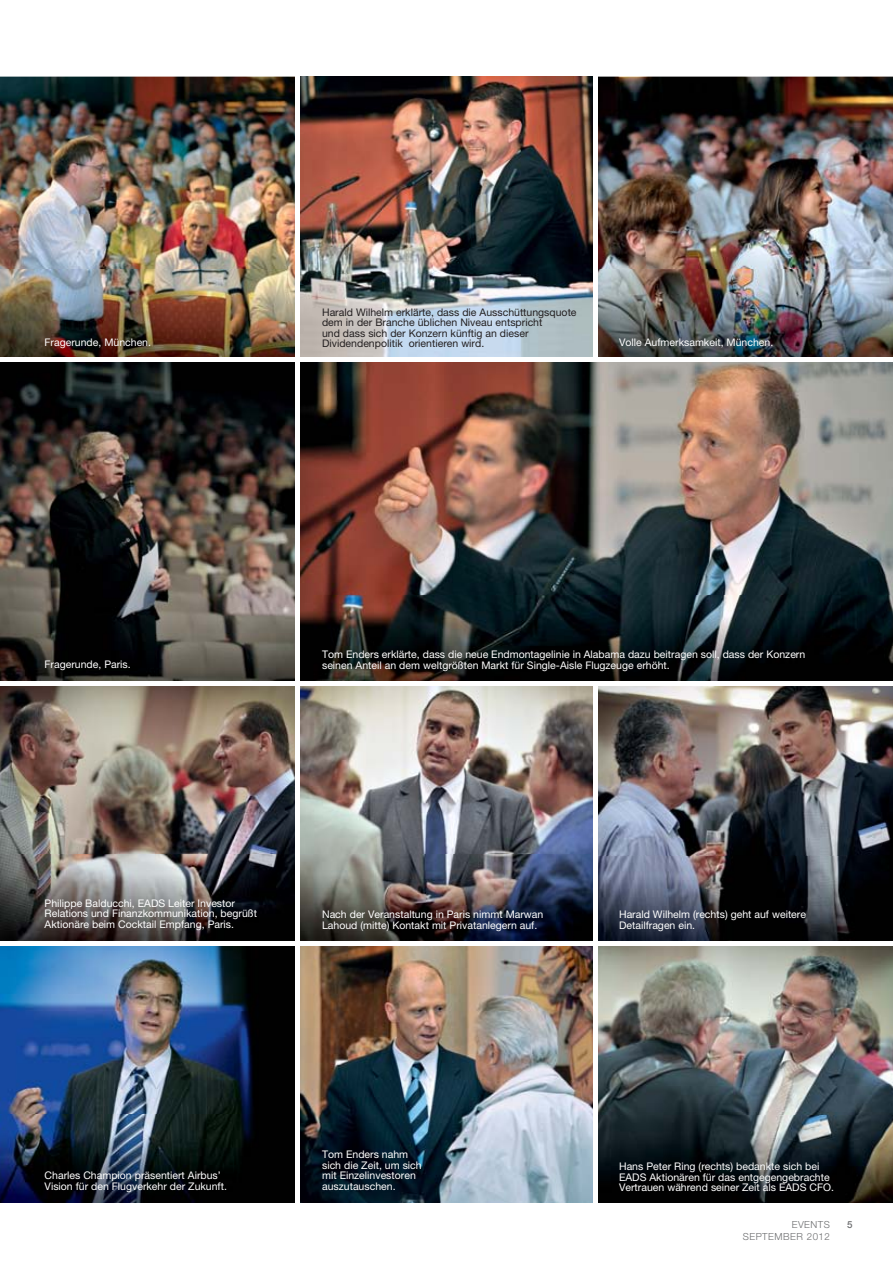
<style>
.page{position:relative;width:893px;height:1263px;background:#fff}
.page>*{position:absolute;margin:0;border:0;box-sizing:border-box;transform-origin:0 0}
.t1{font:10.5px/10.5px "Helvetica Neue";color:#fff}
.t2{font:10.5px/10.5px "Helvetica Neue";color:#231f20}
.t3{font:300 9.75px "Helvetica Neue";letter-spacing:.05em;color:#6d6e70}
.t4{font:500 9.75px "Helvetica Neue";color:#6d6e70}
</style>
<div class="page">
<img style="left:1px;top:862px;width:294px;height:341px">
<img style="left:1px;top:276px;width:294px;height:586px">
<img style="left:1px;top:77px;width:294px;height:199px">
<img style="left:300px;top:686px;width:293px;height:517px">
<img style="left:300px;top:77px;width:593px;height:519px">
<img style="left:300px;top:596px;width:593px;height:85px">
<img style="left:598px;top:946px;width:295px;height:170px">
<img style="left:300px;top:855px;width:293px;height:86px">
<img style="left:597px;top:270px;width:296px;height:87px">
<img style="left:598px;top:686px;width:295px;height:255px">
<img style="left:598px;top:1116px;width:295px;height:87px">
<hr style="left:1px;top:357px;width:892px;height:4px;background:#fff">
<hr style="left:1px;top:682px;width:892px;height:4px;background:#fff">
<hr style="left:1px;top:941px;width:892px;height:4px;background:#fff">
<hr style="left:593px;top:72px;width:4px;height:287px;background:#fff">
<p class="t1" style="left:45px;top:338px;width:108px">Fragerunde, München.</p>
<p class="t2" style="left:322px;top:308px;width:256px">Harald Wilhelm erklärte, dass die Ausschüttungsquote dem in der Branche üblichen Niveau entspricht<br>und dass sich der Konzern künftig an dieser Dividendenpolitik orientieren wird.</p>
<p class="t1" style="left:619px;top:338px;width:156px">Volle Aufmerksamkeit, München.</p>
<p class="t1" style="left:45px;top:660px;width:88px">Fragerunde, Paris.</p>
<p class="t1" style="left:322px;top:650px;width:485px">Tom Enders erklärte, dass die neue Endmontagelinie in Alabama dazu beitragen soll, dass der Konzern seinen Anteil an dem weltgrößten Markt für Single-Aisle Flugzeuge erhöht.</p>
<p class="t1" style="left:45px;top:899px;width:214px">Philippe Balducchi, EADS Leiter Investor<br>Relations und Finanzkommunikation, begrüßt<br>Aktionäre beim Cocktail Empfang, Paris.</p>
<p class="t1" style="left:322px;top:911px;width:223px">Nach der Veranstaltung in Paris nimmt Marwan<br>Lahoud (mitte) Kontakt mit Privatanlegern auf.</p>
<p class="t1" style="left:619px;top:911px;width:188px">Harald Wilhelm (rechts) geht auf weitere<br>Detailfragen ein.</p>
<p class="t1" style="left:45px;top:1172px;width:184px">Charles Champion präsentiert Airbus’<br>Vision für den Flugverkehr der Zukunft.</p>
<p class="t1" style="left:322px;top:1150px;width:101px">Tom Enders nahm sich die Zeit, um sich mit Einzelinvestoren auszutauschen.</p>
<p class="t1" style="left:619px;top:1162px;width:216px">Hans Peter Ring (rechts) bedankte sich bei<br>EADS Aktionären für das entgegengebrachte<br>Vertrauen während seiner Zeit als EADS CFO.</p>
<p class="t3" style="left:792px;top:1221px;width:40px">EVENTS</p>
<p class="t4" style="left:847px;top:1221px;width:7px">5</p>
<p class="t3" style="left:743px;top:1233px;width:89px">SEPTEMBER 2012</p>
</div>
